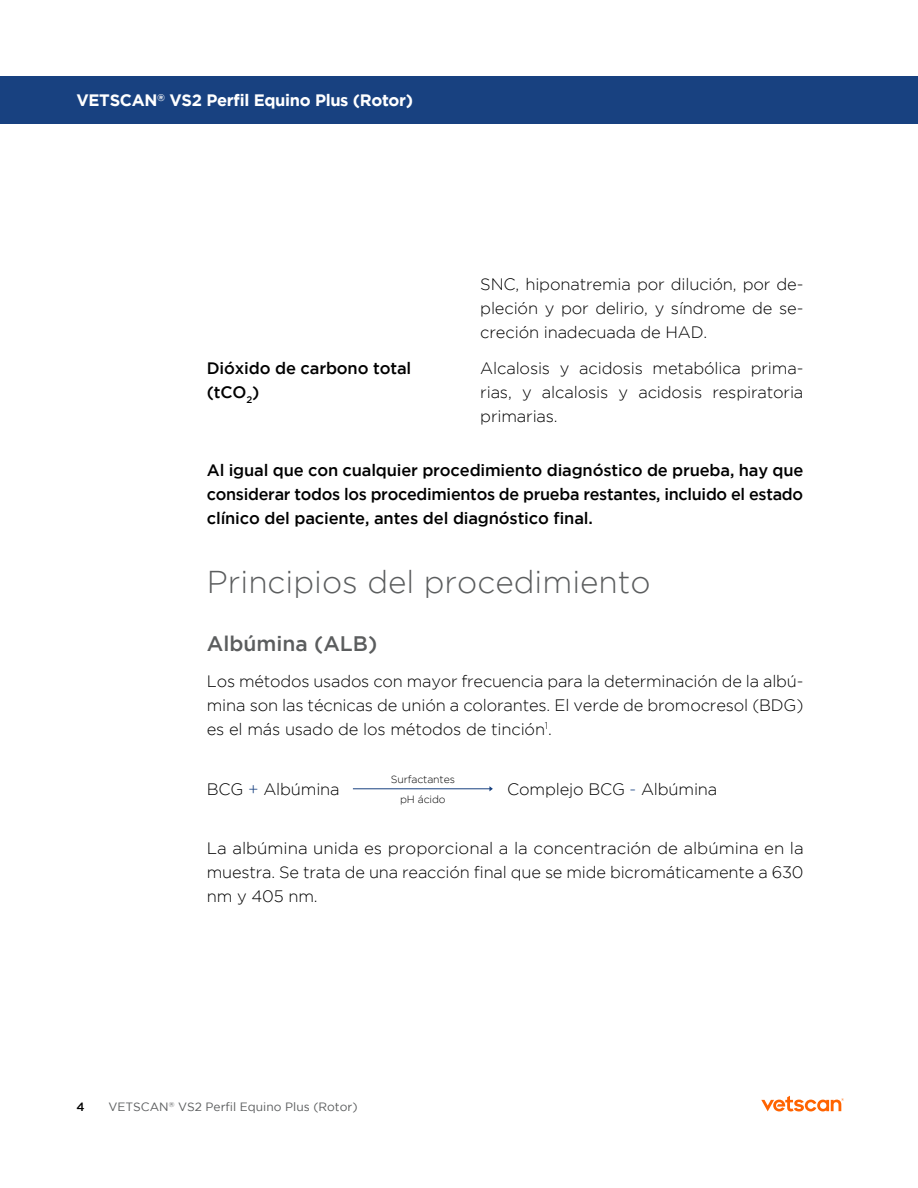
<style>
.page{position:relative;width:918px;height:1188px;background:#fff}
.page>*{position:absolute;margin:0;border:0;box-sizing:border-box;transform-origin:0 0}
.t1{font:300 31.5px "Gotham";color:#5b5d5e}
.t2{font:500 21px "Gotham";color:#5b5d5e}
.t3{font:300 16.5px/24px "Gotham";letter-spacing:-.01em;color:#000;text-align:justify}
.t4{font:500 16.5px/24px "Gotham";letter-spacing:-.01em;color:#000}
.t5{font:700 16.5px "Gotham";letter-spacing:-.02em;color:#fff}
.t6{font:12px "Gotham";color:#5b5d5e}
.t7{font:500 12px "Gotham";color:#000}
.t8{font:300 10.5px/20.4px "Gotham";letter-spacing:-.01em;color:#000;text-align:center}
.s1{color:#184180}
</style>
<div class="page">
<div style="left:0;top:77px;width:918px;height:47px;background:#184180"></div>
<svg style="left:761px;top:1096px;width:83px;height:15px"></svg>
<hr style="left:353px;top:788px;width:138px;height:1px;background:#184180">
<svg style="left:489px;top:786px;width:4px;height:5px"></svg>
<p class="t5" style="left:77px;top:91px;width:338px">VETSCAN<sup>®</sup> VS2 Perfil Equino Plus (Rotor)</p>
<p class="t3" style="left:480px;top:272px;width:325px">SNC, hiponatremia por dilución, por de&shy;pleción y por delirio, y síndrome de se&shy;creción inadecuada de HAD.</p>
<p class="t3" style="left:480px;top:356px;width:325px">Alcalosis y acidosis metabólica prima&shy;rias, y alcalosis y acidosis respiratoria primarias.</p>
<p class="t4" style="left:207px;top:457px;width:598px;text-align:justify">Al igual que con cualquier procedimiento diagnóstico de prueba, hay que considerar todos los procedimientos de prueba restantes, incluido el estado clínico del paciente, antes del diagnóstico final.</p>
<p class="t4" style="left:207px;top:355px;width:206px">Dióxido de carbono total (tCO<sub>2</sub>)</p>
<h1 class="t1" style="left:207px;top:564px;width:445px">Principios del procedimiento</h1>
<p class="t2" style="left:207px;top:632px;width:172px">Albúmina (ALB)</p>
<p class="t3" style="left:207px;top:669px;width:598px">Los métodos usados con mayor frecuencia para la determinación de la albú&shy;mina son las técnicas de unión a colorantes. El verde de bromocresol (BDG) es el más usado de los métodos de tinción<sup>1</sup>.</p>
<p class="t3" style="left:207px;top:777px;width:134px">BCG <span class="s1">+</span> Albúmina</p>
<p class="t8" style="left:391px;top:768px;width:66px">Surfactantes pH ácido</p>
<p class="t3" style="left:507px;top:777px;width:212px">Complejo BCG <span class="s1">-</span> Albúmina</p>
<p class="t3" style="left:207px;top:836px;width:598px">La albúmina unida es proporcional a la concentración de albúmina en la muestra. Se trata de una reacción final que se mide bicromáticamente a 630 nm y 405 nm.</p>
<p class="t7" style="left:77px;top:1100px;width:10px">4</p>
<p class="t6" style="left:108px;top:1100px;width:251px">VETSCAN<sup>®</sup> VS2 Perfil Equino Plus (Rotor)</p>
</div>
